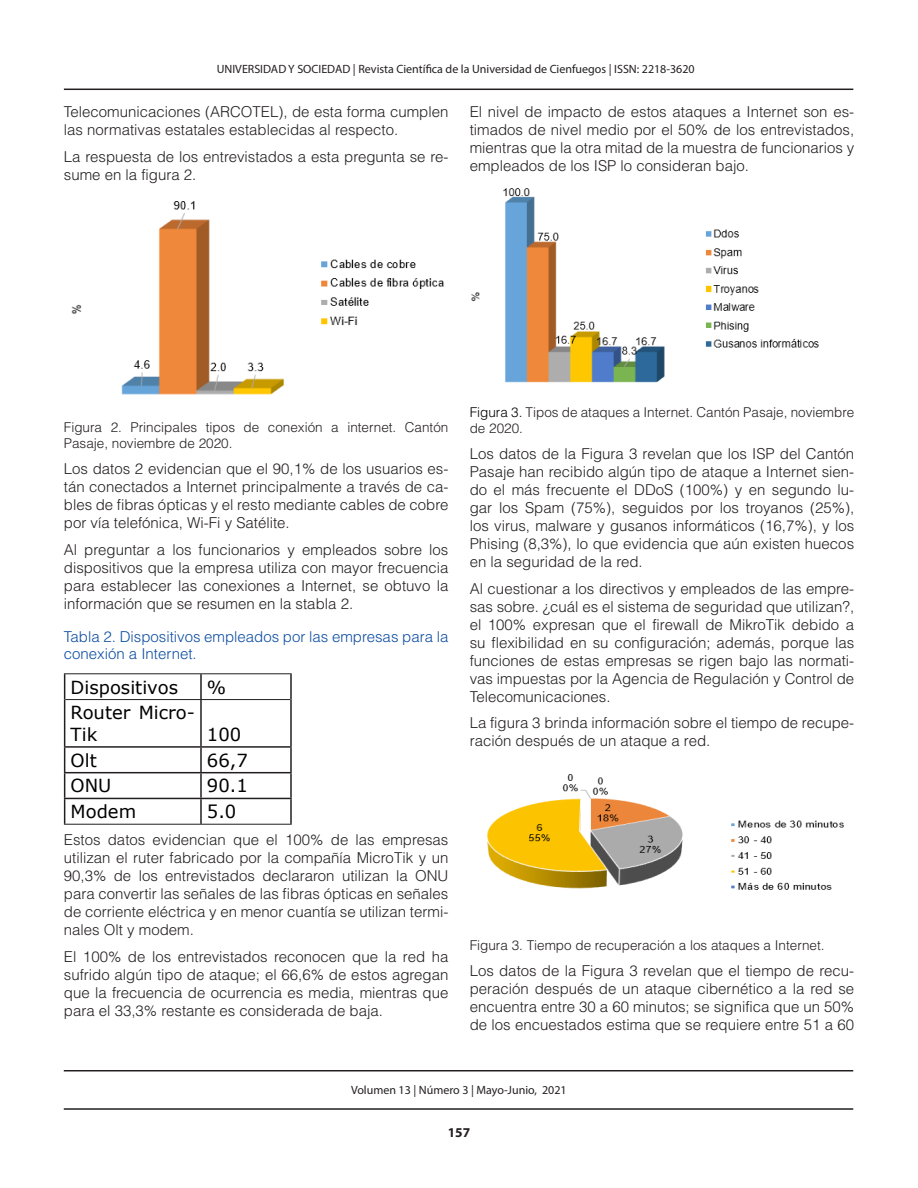
<style>
.page{position:relative;width:918px;height:1188px;background:#fff}
.page>*{position:absolute;margin:0;border:0;box-sizing:border-box;transform-origin:0 0}
.t1{font:18px/21.6px "Verdana";color:#000}
.TEXTO{font:300 15px/18px "Helvetica LT Std";color:#231f20;text-align:justify}
.TITULOS_AZUL{font:300 15px/16.5px "Helvetica LT Std";color:#0d4da1}
.pie_de_foto{font:300 13.5px/16.2px "Helvetica LT Std";color:#231f20}
.t2{font:700 13.5px "Myriad Pro";color:#231f20}
.t3{font:12px "Myriad Pro";color:#231f20}
.s1{color:#000}
</style>
<div class="page">
<hr style="left:64px;top:89px;width:789px;height:1px;background:#231f20">
<hr style="left:64px;top:1108px;width:789px;height:2px;background:#231f20">
<hr style="left:64px;top:1070px;width:789px;height:1px;background:#231f20">
<img style="left:71px;top:201px;width:373px;height:194px">
<svg style="left:64px;top:674px;width:1px;height:26px"></svg>
<hr style="left:200px;top:674px;width:2px;height:25px;background:#231f20">
<hr style="left:290px;top:674px;width:2px;height:26px;background:#231f20">
<hr style="left:64px;top:700px;width:1px;height:46px;background:#231f20">
<hr style="left:200px;top:700px;width:2px;height:46px;background:#231f20">
<hr style="left:290px;top:700px;width:2px;height:46px;background:#231f20">
<hr style="left:64px;top:746px;width:137px;height:2px;background:#231f20">
<hr style="left:201px;top:746px;width:91px;height:2px;background:#231f20">
<hr style="left:200px;top:748px;width:2px;height:24px;background:#231f20">
<hr style="left:290px;top:748px;width:2px;height:24px;background:#231f20">
<hr style="left:64px;top:772px;width:137px;height:1px;background:#231f20">
<hr style="left:201px;top:772px;width:91px;height:1px;background:#231f20">
<hr style="left:200px;top:773px;width:2px;height:25px;background:#231f20">
<hr style="left:290px;top:773px;width:2px;height:25px;background:#231f20">
<hr style="left:64px;top:798px;width:137px;height:1px;background:#231f20">
<svg style="left:64px;top:748px;width:1px;height:76px"></svg>
<hr style="left:201px;top:798px;width:91px;height:1px;background:#231f20">
<hr style="left:200px;top:799px;width:2px;height:25px;background:#231f20">
<hr style="left:290px;top:799px;width:2px;height:25px;background:#231f20">
<hr style="left:64px;top:824px;width:137px;height:1px;background:#231f20">
<hr style="left:201px;top:824px;width:91px;height:1px;background:#231f20">
<hr style="left:64px;top:673px;width:137px;height:1px;background:#231f20">
<hr style="left:201px;top:673px;width:91px;height:1px;background:#231f20">
<hr style="left:65px;top:699px;width:136px;height:1px;background:#231f20">
<hr style="left:201px;top:699px;width:89px;height:1px;background:#231f20">
<img style="left:471px;top:188px;width:348px;height:195px">
<img style="left:487px;top:774px;width:357px;height:116px">
<p class="t3" style="left:217px;top:61px;width:479px">UNIVERSIDAD Y SOCIEDAD | Revista Científica de la Universidad de Cienfuegos | ISSN: 2218-3620</p>
<p class="TEXTO" style="left:64px;top:103px;width:386px">Telecomunicaciones (ARCOTEL), de esta forma cumplen las normativas estatales establecidas al respecto.</p>
<p class="TEXTO" style="left:64px;top:147px;width:386px">La respuesta de los entrevistados a esta pregunta se re&shy;sume en la figura 2.</p>
<p class="TEXTO" style="left:470px;top:103px;width:386px">El nivel de impacto de estos ataques a Internet son es&shy;timados de nivel medio por el 50% de los entrevistados, mientras que la otra mitad de la muestra de funcionarios y empleados de los ISP lo consideran bajo.</p>
<p class="pie_de_foto" style="left:64px;top:419px;width:386px">Figura 2. Principales tipos de conexión a internet. Cantón<br>Pasaje, noviembre de 2020.</p>
<p class="TEXTO" style="left:64px;top:460px;width:386px">Los datos 2 evidencian que el 90,1% de los usuarios es&shy;tán conectados a Internet principalmente a través de ca&shy;bles de fibras ópticas y el resto mediante cables de cobre por vía telefónica, Wi-Fi y Satélite.</p>
<p class="TEXTO" style="left:64px;top:540px;width:386px">Al preguntar a los funcionarios y empleados sobre los dispositivos que la empresa utiliza con mayor frecuencia para establecer las conexiones a Internet, se obtuvo la información que se resumen en la stabla 2.</p>
<p class="TITULOS_AZUL" style="left:64px;top:629px;width:386px">Tabla 2. Dispositivos empleados por las empresas para la conexión a Internet.</p>
<p class="t1" style="left:71px;top:676px;width:109px">Dispositivos</p>
<p class="t1" style="left:207px;top:676px;width:21px">%</p>
<p class="t1" style="left:71px;top:702px;width:126px">Router Micro-<br>Tik</p>
<p class="t1" style="left:207px;top:723px;width:36px">100</p>
<p class="t1" style="left:71px;top:749px;width:28px">Olt</p>
<p class="t1" style="left:207px;top:749px;width:42px">66,7</p>
<p class="t1" style="left:71px;top:775px;width:42px">ONU</p>
<p class="t1" style="left:207px;top:775px;width:42px">90.1</p>
<p class="t1" style="left:71px;top:801px;width:67px">Modem</p>
<p class="t1" style="left:207px;top:801px;width:31px">5.0</p>
<p class="TEXTO" style="left:64px;top:831px;width:386px">Estos datos evidencian que el 100% de las empresas utilizan el ruter fabricado por la compañía MicroTik y un 90,3% de los entrevistados declararon utilizan la ONU para convertir las señales de las fibras ópticas en señales de corriente eléctrica y en menor cuantía se utilizan termi&shy;nales Olt y modem.</p>
<p class="TEXTO" style="left:64px;top:947px;width:386px">El 100% de los entrevistados reconocen que la red ha sufrido algún tipo de ataque; el 66,6% de estos agregan que la frecuencia de ocurrencia es media, mientras que para el 33,3% restante es considerada de baja.</p>
<p class="pie_de_foto" style="left:470px;top:404px;width:386px"><span class="s1">Figura 3.</span> Tipos de ataques a Internet. Cantón Pasaje, noviembre de 2020.</p>
<p class="TEXTO" style="left:470px;top:445px;width:386px">Los datos de la Figura 3 revelan que los ISP del Cantón Pasaje han recibido algún tipo de ataque a Internet sien&shy;do el más frecuente el DDoS (100%) y en segundo lu&shy;gar los Spam (75%), seguidos por los troyanos (25%), los virus, malware y gusanos informáticos (16,7%), y los Phising (8,3%), lo que evidencia que aún existen huecos en la seguridad de la red.</p>
<p class="TEXTO" style="left:470px;top:579px;width:386px">Al cuestionar a los directivos y empleados de las empre&shy;sas sobre. ¿cuál es el sistema de seguridad que utilizan?, el 100% expresan que el firewall de MikroTik debido a su flexibilidad en su configuración; además, porque las funciones de estas empresas se rigen bajo las normati&shy;vas impuestas por la Agencia de Regulación y Control de Telecomunicaciones.</p>
<p class="TEXTO" style="left:470px;top:714px;width:386px">La figura 3 brinda información sobre el tiempo de recupe&shy;ración después de un ataque a red.</p>
<p class="pie_de_foto" style="left:470px;top:937px;width:356px">Figura 3. Tiempo de recuperación a los ataques a Internet.</p>
<p class="TEXTO" style="left:470px;top:962px;width:386px">Los datos de la Figura 3 revelan que el tiempo de recu&shy;peración después de un ataque cibernético a la red se encuentra entre 30 a 60 minutos; se significa que un 50% de los encuestados estima que se requiere entre 51 a 60</p>
<p class="t3" style="left:351px;top:1083px;width:217px">Volumen 13 | Número 3 | Mayo-Junio, 2021</p>
<p class="t2" style="left:448px;top:1124px;width:24px">157</p>
</div>
